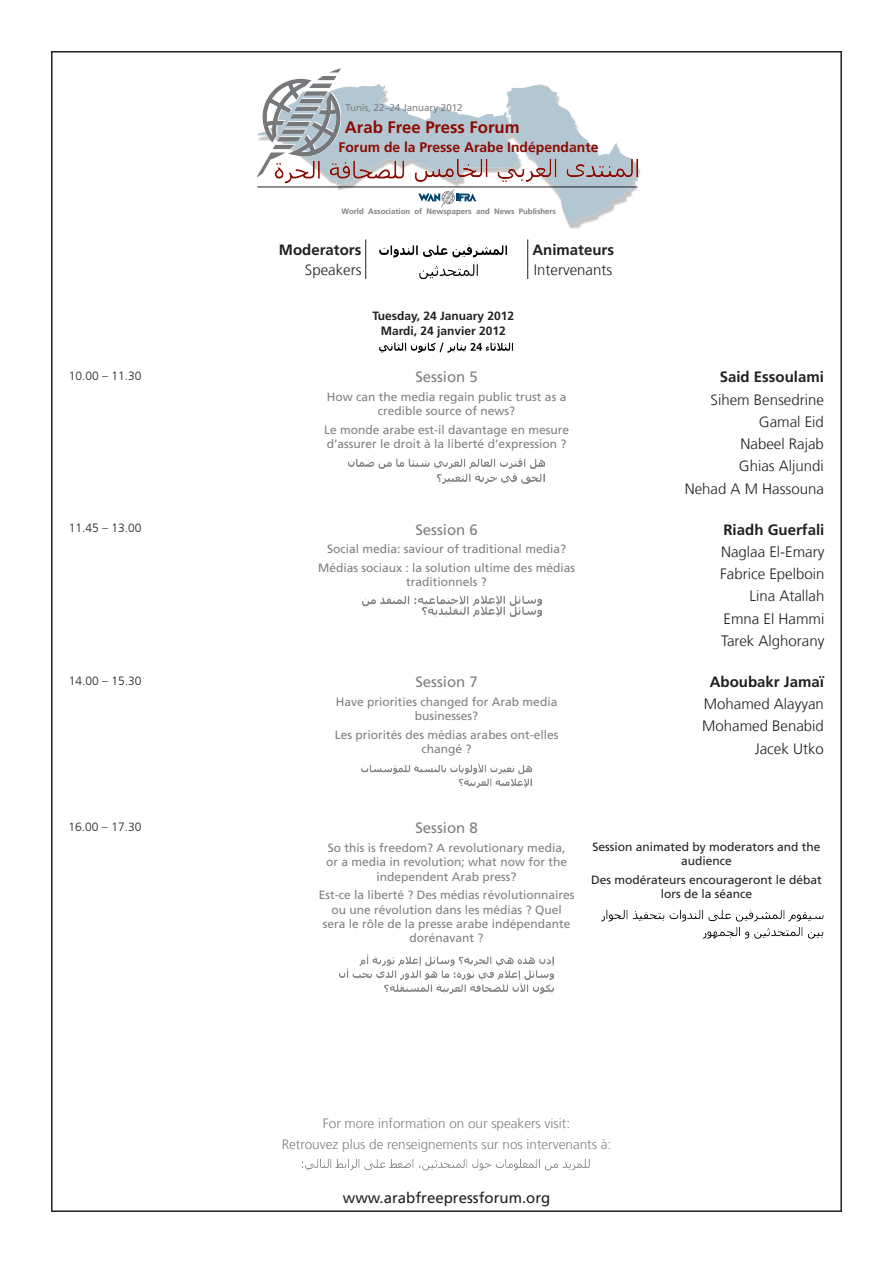
<style>
.page{position:relative;width:893px;height:1263px;background:#fff}
.page>*{position:absolute;margin:0;border:0;box-sizing:border-box;transform-origin:0 0}
.t1{font:700 16.65px "Frutiger LT Com";color:#8b0a02}
.t2{font:300 15px "Frutiger LT Com";color:#231f20}
.t3{font:700 15px "Frutiger LT Com";color:#231f20}
.t4{font:15px "Frutiger LT Com";color:#7e8083}
.t5{font:15px "Frutiger LT Com";color:#231f20}
.t6{font:700 13.95px "Frutiger LT Com";color:#8b0a02}
.t7{font:300 13.5px "Frutiger LT Com";color:#7e8083}
.t8{font:12px/14.4px "Frutiger LT Com";color:#7e8083;text-align:center}
.t9{font:12px/14.4px "Frutiger LT Com";color:#231f20;text-align:center}
.t10{font:300 12px "Frutiger LT Com";color:#231f20}
.t11{font:700 12px "Frutiger LT Com";color:#231f20}
.t12{font:9.75px "Frutiger LT Com";color:#7e8083}
.t13{font:700 7.8px "Frutiger LT Com";color:#7e8083}
</style>
<div class="page">
<hr style="left:51px;top:51px;width:791px;height:2px;background:#231f20">
<hr style="left:51px;top:1210px;width:791px;height:2px;background:#231f20">
<hr style="left:51px;top:51px;width:2px;height:1161px;background:#231f20">
<hr style="left:840px;top:51px;width:2px;height:1161px;background:#231f20">
<img style="left:257px;top:84px;width:381px;height:139px">
<img style="left:257px;top:159px;width:381px;height:24px">
<hr style="left:257px;top:187px;width:380px;height:1px;background:#231f20">
<div style="left:341px;top:208px;width:215px;height:8px;background:#fff"></div>
<img style="left:258px;top:68px;width:83px;height:109px">
<svg style="left:418px;top:189px;width:58px;height:19px"></svg>
<img style="left:349px;top:459px;width:195px;height:24px">
<img style="left:362px;top:595px;width:179px;height:22px">
<img style="left:361px;top:764px;width:171px;height:23px">
<img style="left:339px;top:954px;width:215px;height:39px">
<img style="left:379px;top:342px;width:135px;height:11px">
<hr style="left:365px;top:239px;width:1px;height:40px;background:#231f20">
<img style="left:366px;top:239px;width:141px;height:20px">
<img style="left:419px;top:264px;width:59px;height:16px">
<hr style="left:527px;top:239px;width:1px;height:40px;background:#231f20">
<img style="left:302px;top:1158px;width:288px;height:13px">
<img style="left:601px;top:909px;width:223px;height:30px">
<p class="t12" style="left:345px;top:102px;width:119px">Tunis, 22–24 January 2012</p>
<p class="t1" style="left:345px;top:117px;width:176px">Arab Free Press Forum</p>
<p class="t6" style="left:338px;top:139px;width:261px">Forum de la Presse Arabe Indépendante</p>
<p class="t13" style="left:341px;top:207px;width:216px">World Association of Newspapers and News Publishers</p>
<p class="t3" style="left:279px;top:241px;width:84px">Moderators</p>
<p class="t3" style="left:532px;top:241px;width:83px">Animateurs</p>
<p class="t2" style="left:305px;top:261px;width:58px">Speakers</p>
<p class="t2" style="left:534px;top:261px;width:80px">Intervenants</p>
<p class="t11" style="left:372px;top:309px;width:143px">Tuesday, 24 January 2012</p>
<p class="t11" style="left:381px;top:324px;width:127px">Mardi, 24 janvier 2012</p>
<p class="t10" style="left:69px;top:369px;width:74px">10.00 – 11.30</p>
<p class="t4" style="left:415px;top:368px;width:64px">Session 5</p>
<p class="t8" style="left:327px;top:390px;width:241px">How can the media regain public trust as a credible source of news?</p>
<p class="t8" style="left:324px;top:423px;width:246px;text-align:left">Le monde arabe est-il davantage en mesure d’assurer le droit à la liberté d’expression ?</p>
<p class="t3" style="left:720px;top:368px;width:106px">Said Essoulami</p>
<p class="t2" style="left:711px;top:391px;width:115px">Sihem Bensedrine</p>
<p class="t2" style="left:759px;top:413px;width:66px">Gamal Eid</p>
<p class="t2" style="left:741px;top:435px;width:85px">Nabeel Rajab</p>
<p class="t2" style="left:739px;top:457px;width:87px">Ghias Aljundi</p>
<p class="t2" style="left:685px;top:480px;width:141px">Nehad A M Hassouna</p>
<p class="t10" style="left:69px;top:521px;width:74px">11.45 – 13.00</p>
<p class="t4" style="left:415px;top:521px;width:64px">Session 6</p>
<p class="t8" style="left:327px;top:542px;width:240px">Social media: saviour of traditional media?</p>
<p class="t8" style="left:318px;top:561px;width:258px">Médias sociaux : la solution ultime des médias traditionnels ?</p>
<p class="t3" style="left:723px;top:521px;width:102px">Riadh Guerfali</p>
<p class="t2" style="left:721px;top:543px;width:105px">Naglaa El-Emary</p>
<p class="t2" style="left:720px;top:565px;width:106px">Fabrice Epelboin</p>
<p class="t2" style="left:749px;top:587px;width:76px">Lina Atallah</p>
<p class="t2" style="left:723px;top:610px;width:102px">Emna El Hammi</p>
<p class="t2" style="left:721px;top:632px;width:105px">Tarek Alghorany</p>
<p class="t10" style="left:69px;top:673px;width:74px">14.00 – 15.30</p>
<p class="t4" style="left:415px;top:673px;width:64px">Session 7</p>
<p class="t8" style="left:336px;top:694px;width:223px">Have priorities changed for Arab media businesses?</p>
<p class="t8" style="left:335px;top:727px;width:225px">Les priorités des médias arabes ont-elles changé ?</p>
<p class="t3" style="left:710px;top:673px;width:116px">Aboubakr Jamaï</p>
<p class="t2" style="left:704px;top:695px;width:122px">Mohamed Alayyan</p>
<p class="t2" style="left:702px;top:717px;width:123px">Mohamed Benabid</p>
<p class="t2" style="left:755px;top:740px;width:71px">Jacek Utko</p>
<p class="t10" style="left:69px;top:820px;width:74px">16.00 – 17.30</p>
<p class="t4" style="left:415px;top:819px;width:64px">Session 8</p>
<p class="t8" style="left:326px;top:840px;width:242px">So this is freedom? A revolutionary media, or a media in revolution; what now for the independent Arab press?</p>
<p class="t8" style="left:319px;top:888px;width:257px">Est-ce la liberté ? Des médias révolutionnaires ou une révolution dans les médias ? Quel sera le rôle de la presse arabe indépendante dorénavant ?</p>
<p class="t9" style="left:592px;top:840px;width:230px">Session animated by moderators and the audience</p>
<p class="t9" style="left:591px;top:873px;width:232px">Des modérateurs encourageront le débat lors de la séance</p>
<p class="t7" style="left:323px;top:1115px;width:249px">For more information on our speakers visit:</p>
<p class="t7" style="left:282px;top:1136px;width:331px">Retrouvez plus de renseignements sur nos intervenants à:</p>
<p class="t5" style="left:343px;top:1189px;width:209px">www.arabfreepressforum.org</p>
</div>
